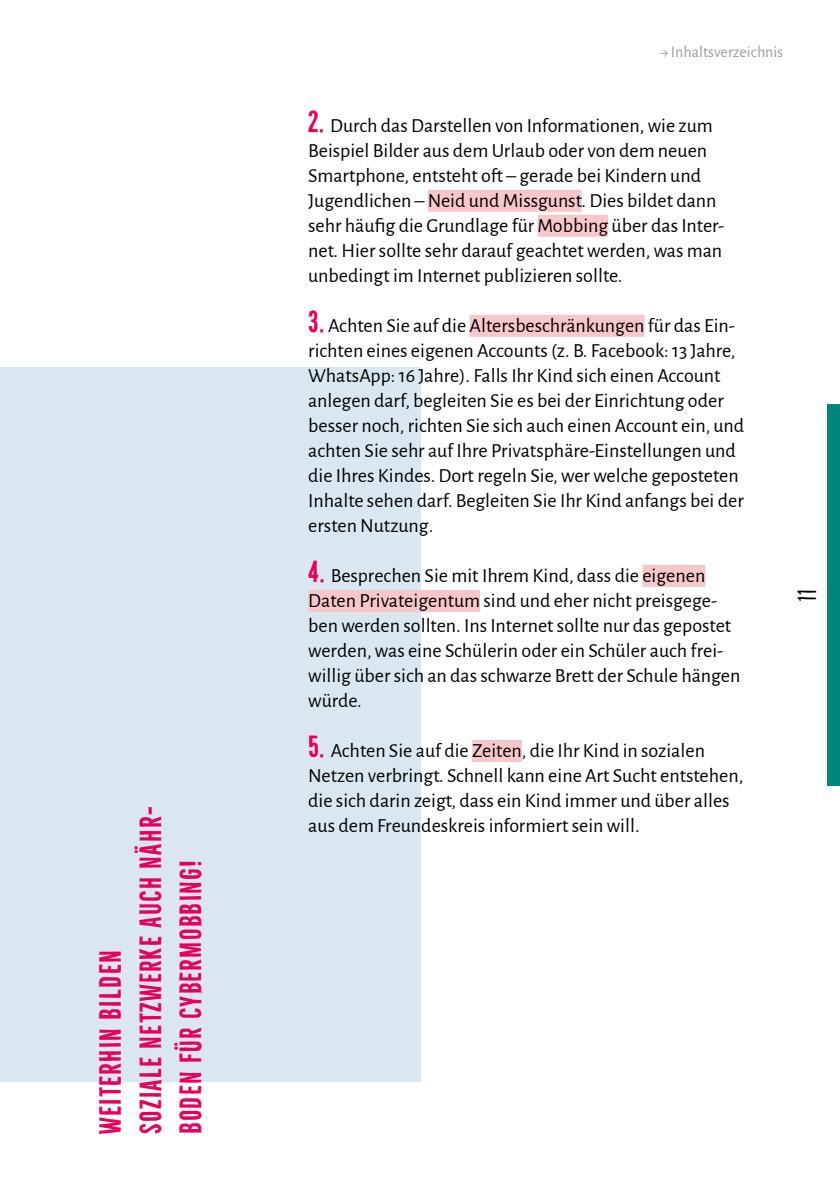
<style>
.page{position:relative;width:840px;height:1191px;background:#fff}
.page>*{position:absolute;margin:0;border:0;box-sizing:border-box;transform-origin:0 0}
.t1{font:28px/40px "Bellfort Draw Dark";letter-spacing:.05em;color:#e6005b}
.t2{font:100 24px "Bellfort Draw Dark";color:#000}
.t3{font:20px/25px "Alegreya Sans";color:#000}
.t4{font:16px "Alegreya Sans";color:#9d9d9c}
.s1{font-family:"Bellfort Draw Dark";font-size:28px;color:#e6005b}
</style>
<div class="page">
<div style="left:827px;top:405px;width:12px;height:381px;background:#00867a"></div>
<div style="left:0;top:367px;width:420px;height:715px;background:#dbe7f0"></div>
<div style="left:427px;top:190px;width:154px;height:22px;background:#f8c7cd"></div>
<div style="left:537px;top:215px;width:71px;height:22px;background:#f8c7cd"></div>
<div style="left:469px;top:315px;width:175px;height:22px;background:#f8c7cd"></div>
<div style="left:642px;top:565px;width:63px;height:22px;background:#f8c7cd"></div>
<div style="left:308px;top:590px;width:172px;height:22px;background:#f8c7cd"></div>
<div style="left:472px;top:740px;width:49px;height:22px;background:#f8c7cd"></div>
<h1 class="t1" style="left:91px;top:1134px;width:329px;rotate:-90deg">Weiterhin bilden<br>soziale Netzwerke auch Nähr&shy;boden für Cybermobbing!</h1>
<p class="t4" style="left:659px;top:41px;width:125px">→ Inhaltsverzeichnis</p>
<p class="t3" style="left:308px;top:112px;width:417px"><span class="s1">2.</span> Durch das Darstellen von Informationen, wie zum Beispiel Bilder aus dem Urlaub oder von dem neuen Smartphone, entsteht oft – gerade bei Kindern und Jugendlichen – Neid und Missgunst. Dies bildet dann sehr häufig die Grundlage für Mobbing über das Inter&shy;net. Hier sollte sehr darauf geachtet werden, was man unbedingt im Internet publizieren sollte.</p>
<p class="t3" style="left:308px;top:312px;width:437px"><span class="s1">3.</span> Achten Sie auf die Altersbeschränkungen für das Ein&shy;richten eines eigenen Accounts (z. B. Facebook: 13 Jahre, WhatsApp: 16 Jahre). Falls Ihr Kind sich einen Account anlegen darf, begleiten Sie es bei der Einrichtung oder besser noch, richten Sie sich auch einen Account ein, und achten Sie sehr auf Ihre Privatsphäre-Einstellungen und die Ihres Kindes. Dort regeln Sie, wer welche geposteten Inhalte sehen darf. Begleiten Sie Ihr Kind anfangs bei der ersten Nutzung.</p>
<p class="t3" style="left:308px;top:562px;width:433px"><span class="s1">4.</span> Besprechen Sie mit Ihrem Kind, dass die eigenen Daten Privateigentum sind und eher nicht preisgege&shy;ben werden sollten. Ins Internet sollte nur das gepostet werden, was eine Schülerin oder ein Schüler auch frei&shy;willig über sich an das schwarze Brett der Schule hängen würde.</p>
<p class="t3" style="left:308px;top:737px;width:436px"><span class="s1">5.</span> Achten Sie auf die Zeiten, die Ihr Kind in sozialen Netzen verbringt. Schnell kann eine Art Sucht entstehen, die sich darin zeigt, dass ein Kind immer und über alles aus dem Freundeskreis informiert sein will.</p>
<p class="t2" style="left:792px;top:601px;width:13px;rotate:-90deg">11</p>
</div>
